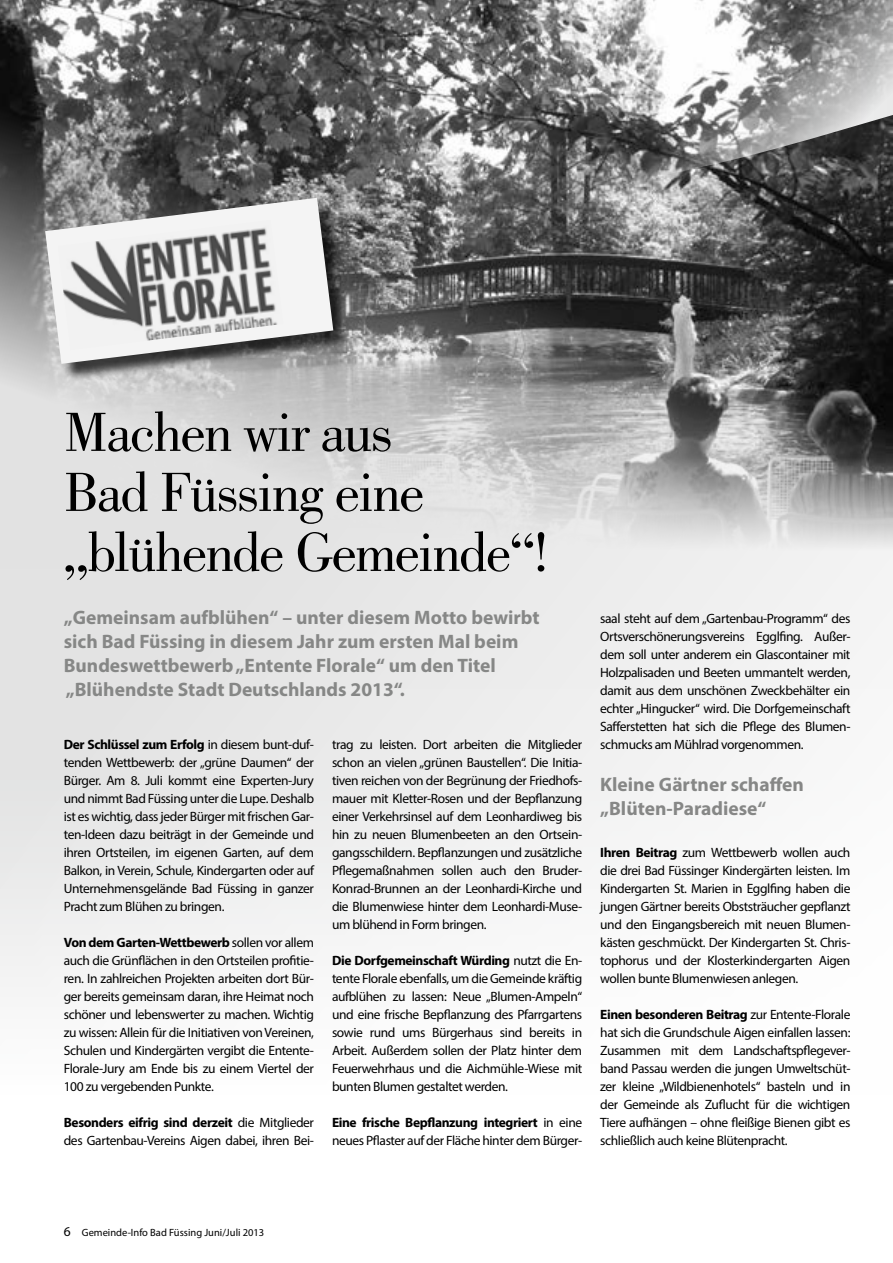
<style>
.page{position:relative;width:893px;height:1263px;background:#fff}
.page>*{position:absolute;margin:0;border:0;box-sizing:border-box;transform-origin:0 0}
.t1{font:57px/60px "Bodoni";letter-spacing:-.03em;color:#000}
.t2{font:700 19.5px/24px "Myriad Pro";color:#868786}
.t3{font:13.5px/18px "Myriad Pro";letter-spacing:-.03em;color:#000;text-align:justify}
.t4{font:10.5px "Myriad Pro";color:#000}
.s1{font-weight:700}
.s2{font-size:13.5px}
</style>
<div class="page">
<svg style="left:0;top:689px;width:787px;height:298px"></svg>
<div style="left:0;top:0;width:893px;height:689px;background:#e3e3e3"></div>
<img style="left:0;top:0;width:893px;height:569px">
<svg style="left:0;top:1px;width:893px;height:212px;background:#797979"></svg>
<div style="left:48px;top:200px;width:304px;height:182px;background:#000;opacity:.75"></div>
<svg style="left:45px;top:198px;width:288px;height:166px;background:#acacac"></svg>
<img style="left:58px;top:220px;width:225px;height:130px">
<h1 class="t1" style="left:64px;top:402px;width:487px">Machen wir aus<br>Bad Füssing eine „blühende Gemeinde“!</h1>
<h2 class="t2" style="left:64px;top:604px;width:477px">„Gemeinsam aufblühen“ – unter diesem Motto bewirbt sich Bad Füssing in diesem Jahr zum ersten Mal beim Bundeswettbewerb „Entente Florale“ um den Titel „Blühendste Stadt Deutschlands 2013“.</h2>
<p class="t3" style="left:64px;top:735px;width:252px"><span class="s1">Der Schlüssel zum Erfolg</span> in diesem bunt-duf&shy;tenden Wettbewerb: der „grüne Daumen“ der Bürger. Am 8. Juli kommt eine Experten-Jury und nimmt Bad Füssing unter die Lupe. Deshalb ist es wichtig, dass jeder Bürger mit frischen Gar&shy;ten-Ideen dazu beiträgt in der Gemeinde und ihren Ortsteilen, im eigenen Garten, auf dem Balkon, in Verein, Schule, Kindergarten oder auf Unternehmensgelände Bad Füssing in ganzer Pracht zum Blühen zu bringen.</p>
<p class="t3" style="left:64px;top:933px;width:252px"><span class="s1">Von dem Garten-Wettbewerb</span> sollen vor allem auch die Grünflächen in den Ortsteilen profitie&shy;ren. In zahlreichen Projekten arbeiten dort Bür&shy;ger bereits gemeinsam daran, ihre Heimat noch schöner und lebenswerter zu machen. Wichtig zu wissen: Allein für die Initiativen von Vereinen, Schulen und Kindergärten vergibt die Entente-Florale-Jury am Ende bis zu einem Viertel der 100 zu vergebenden Punkte.</p>
<p class="t3" style="left:64px;top:1113px;width:252px"><span class="s1">Besonders eifrig sind derzeit</span> die Mitglieder des Gartenbau-Vereins Aigen dabei, ihren Bei-</p>
<p class="t3" style="left:332px;top:735px;width:252px">trag zu leisten. Dort arbeiten die Mitglieder schon an vielen „grünen Baustellen“. Die Initia&shy;tiven reichen von der Begrünung der Friedhofs&shy;mauer mit Kletter-Rosen und der Bepflanzung einer Verkehrsinsel auf dem Leonhardiweg bis hin zu neuen Blumenbeeten an den Ortsein&shy;gangsschildern. Bepflanzungen und zusätzliche Pflegemaßnahmen sollen auch den Bruder-Konrad-Brunnen an der Leonhardi-Kirche und die Blumenwiese hinter dem Leonhardi-Muse&shy;um blühend in Form bringen.</p>
<p class="t3" style="left:332px;top:951px;width:252px"><span class="s1">Die Dorfgemeinschaft Würding</span> nutzt die En&shy;tente Florale ebenfalls, um die Gemeinde kräftig aufblühen zu lassen: Neue „Blumen-Ampeln“ und eine frische Bepflanzung des Pfarrgartens sowie rund ums Bürgerhaus sind bereits in Arbeit. Außerdem sollen der Platz hinter dem Feuerwehrhaus und die Aichmühle-Wiese mit bunten Blumen gestaltet werden.</p>
<p class="t3" style="left:332px;top:1113px;width:252px"><span class="s1">Eine frische Bepflanzung integriert</span> in eine neues Pflaster auf der Fläche hinter dem Bürger-</p>
<p class="t3" style="left:600px;top:609px;width:252px">saal steht auf dem „Gartenbau-Programm“ des Ortsverschönerungsvereins Egglfing. Außer&shy;dem soll unter anderem ein Glascontainer mit Holzpalisaden und Beeten ummantelt werden, damit aus dem unschönen Zweckbehälter ein echter „Hingucker“ wird. Die Dorfgemeinschaft Safferstetten hat sich die Pflege des Blumen&shy;schmucks am Mühlrad vorgenommen.</p>
<h2 class="t2" style="left:600px;top:772px;width:205px">Kleine Gärtner schaffen „Blüten-Paradiese“</h2>
<p class="t3" style="left:600px;top:843px;width:252px"><span class="s1">Ihren Beitrag</span> zum Wettbewerb wollen auch die drei Bad Füssinger Kindergärten leisten. Im Kindergarten St. Marien in Egglfing haben die jungen Gärtner bereits Obststräucher gepflanzt und den Eingangsbereich mit neuen Blumen&shy;kästen geschmückt. Der Kindergarten St. Chris&shy;tophorus und der Klosterkindergarten Aigen wollen bunte Blumenwiesen anlegen.</p>
<p class="t3" style="left:600px;top:1005px;width:252px"><span class="s1">Einen besonderen Beitrag</span> zur Entente-Florale hat sich die Grundschule Aigen einfallen lassen:<br>Zusammen mit dem Landschaftspflegever&shy;band Passau werden die jungen Umweltschüt&shy;zer kleine „Wildbienenhotels“ basteln und in der Gemeinde als Zuflucht für die wichtigen Tiere aufhängen – ohne fleißige Bienen gibt es schließlich auch keine Blütenpracht.</p>
<p class="t4" style="left:64px;top:1226px;width:202px"><span class="s2">6</span> Gemeinde-Info Bad Füssing Juni/Juli 2013</p>
</div>
